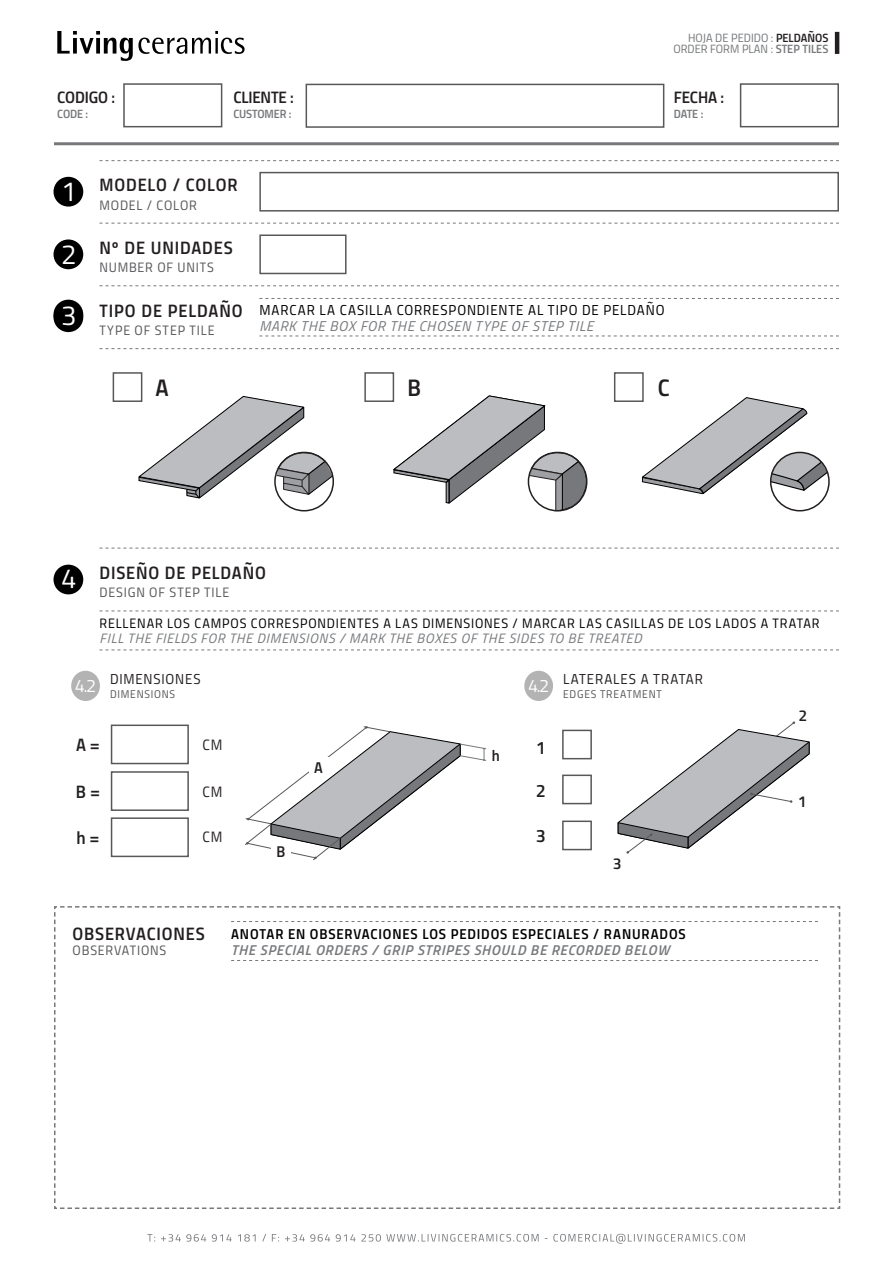
<style>
.page{position:relative;width:893px;height:1263px;background:#fff}
.page>*{position:absolute;margin:0;border:0;box-sizing:border-box;transform-origin:0 0}
.t1{font:27.6px "Titillium Regular Upright";color:#fff}
.t2{font:24px "Titillium Semibold Upright";color:#231f20}
.t3{font:18px "Titillium Semibold Upright";letter-spacing:.045em;color:#231f20}
.t4{font:18px "Titillium Regular Upright";color:#fff}
.t5{font:16.65px "Titillium Semibold Upright";letter-spacing:-.01em;color:#231f20}
.t6{font:15.75px "Titillium Semibold Upright";color:#231f20}
.t7{font:15.6px "Titillium Semibold Upright";color:#231f20}
.t8{font:15px "Titillium Regular Upright";color:#231f20}
.t9{font:14.4px "Titillium Semibold Upright";letter-spacing:.06em;color:#000}
.t10{font:14.4px "Titillium Regular Upright";letter-spacing:.06em;color:#000}
.t11{font:14.4px "Titillium Regular Upright";letter-spacing:.055em;color:#231f20}
.t12{font:italic 600 14.25px "Titillium";letter-spacing:.06em;color:#76787b}
.t13{font:italic 14.25px "Titillium";letter-spacing:.05em;color:#76787b}
.t14{font:13.65px "Titillium Regular Upright";letter-spacing:.065em;color:#000}
.t15{font:13.65px "Titillium Regular Upright";letter-spacing:.06em;color:#57585a}
.t16{font:italic 13.65px "Titillium";letter-spacing:.055em;color:#76787b}
.t17{font:12px "Titillium Regular Upright";color:#76787b}
.t18{font:12px "Titillium Semibold Upright";letter-spacing:-.01em;color:#76787b}
.t19{font:11.25px "Titillium Regular Upright";letter-spacing:.065em;color:#57585a}
.s1{font-family:"Titillium Semibold Upright";color:#231f20}
.s2{font-family:"Titillium Semibold Upright"}
</style>
<div class="page">
<svg style="left:147px;top:1234px;width:598px;height:10px"></svg>
<div style="left:306px;top:84px;width:358px;height:44px;border:2px solid #57585a"></div>
<div style="left:123px;top:83px;width:99px;height:44px;border:2px solid #57585a"></div>
<svg style="left:57px;top:31px;width:188px;height:30px"></svg>
<hr style="left:54px;top:142px;width:785px;height:3px;background:#76787b">
<div style="left:113px;top:372px;width:29px;height:30px;border:2px solid #57585a"></div>
<div style="left:364px;top:372px;width:30px;height:30px;border:2px solid #57585a"></div>
<div style="left:614px;top:372px;width:30px;height:30px;border:2px solid #57585a"></div>
<svg style="left:137px;top:395px;width:197px;height:104px"></svg>
<div style="left:274px;top:452px;width:60px;height:59px;border:2px solid #231f20;border-radius:50%"></div>
<svg style="left:392px;top:395px;width:195px;height:116px"></svg>
<div style="left:528px;top:452px;width:59px;height:59px;border:2px solid #231f20;border-radius:50%"></div>
<svg style="left:641px;top:396px;width:188px;height:99px"></svg>
<div style="left:770px;top:452px;width:60px;height:59px;border:2px solid #231f20;border-radius:50%"></div>
<div style="left:111px;top:724px;width:78px;height:40px;border:2px solid #57585a"></div>
<div style="left:111px;top:771px;width:78px;height:40px;border:2px solid #57585a"></div>
<div style="left:111px;top:817px;width:78px;height:40px;border:2px solid #57585a"></div>
<div style="left:524px;top:671px;width:29px;height:30px;background:#b3b3b3;border-radius:50%"></div>
<hr style="left:835px;top:32px;width:4px;height:22px;background:#231f20">
<svg style="left:617px;top:721px;width:193px;height:133px"></svg>
<div style="left:740px;top:83px;width:99px;height:44px;border:2px solid #57585a"></div>
<svg style="left:99px;top:649px;width:740px;height:1px"></svg>
<div style="left:562px;top:730px;width:30px;height:29px;border:2px solid #57585a"></div>
<div style="left:562px;top:774px;width:30px;height:30px;border:2px solid #57585a"></div>
<div style="left:562px;top:820px;width:30px;height:30px;border:2px solid #57585a"></div>
<svg style="left:54px;top:906px;width:787px;height:303px"></svg>
<div style="left:54px;top:300px;width:29px;height:29px;background:#000;border-radius:50%"></div>
<svg style="left:259px;top:336px;width:580px;height:1px"></svg>
<svg style="left:259px;top:298px;width:580px;height:1px"></svg>
<svg style="left:99px;top:223px;width:740px;height:1px"></svg>
<div style="left:54px;top:239px;width:29px;height:30px;background:#000;border-radius:50%"></div>
<div style="left:259px;top:234px;width:88px;height:40px;border:2px solid #57585a"></div>
<div style="left:54px;top:302px;width:29px;height:30px;background:#000;border-radius:50%"></div>
<svg style="left:99px;top:160px;width:740px;height:1px"></svg>
<svg style="left:99px;top:285px;width:740px;height:2px"></svg>
<svg style="left:99px;top:348px;width:740px;height:1px"></svg>
<div style="left:259px;top:172px;width:580px;height:40px;border:2px solid #57585a"></div>
<div style="left:54px;top:177px;width:29px;height:30px;background:#000;border-radius:50%"></div>
<div style="left:54px;top:565px;width:29px;height:29px;background:#000;border-radius:50%"></div>
<svg style="left:99px;top:548px;width:740px;height:1px"></svg>
<svg style="left:99px;top:610px;width:740px;height:1px"></svg>
<div style="left:71px;top:671px;width:29px;height:30px;background:#b3b3b3;border-radius:50%"></div>
<svg style="left:245px;top:726px;width:241px;height:134px"></svg>
<p class="t5" style="left:57px;top:84px;width:59px">CODIGO :</p>
<p class="t5" style="left:233px;top:84px;width:62px">CLIENTE :</p>
<p class="t18" style="left:57px;top:105px;width:32px">CODE :</p>
<p class="t18" style="left:233px;top:105px;width:60px">CUSTOMER :</p>
<p class="t17" style="left:688px;top:29px;width:142px">HOJA DE PEDIDO : <span class="s1">PELDAÑOS</span></p>
<p class="t17" style="left:673px;top:40px;width:156px">ORDER FORM PLAN : <span class="s2">STEP TILES</span></p>
<p class="t5" style="left:674px;top:84px;width:52px">FECHA :</p>
<p class="t18" style="left:674px;top:105px;width:31px">DATE :</p>
<p class="t1" style="left:61px;top:171px;width:17px">1</p>
<p class="t3" style="left:99px;top:171px;width:140px">MODELO / COLOR</p>
<p class="t15" style="left:99px;top:195px;width:99px">MODEL / COLOR</p>
<p class="t1" style="left:61px;top:233px;width:17px">2</p>
<p class="t3" style="left:99px;top:234px;width:135px">Nº DE UNIDADES</p>
<p class="t15" style="left:99px;top:257px;width:116px">NUMBER OF UNITS</p>
<p class="t1" style="left:61px;top:295px;width:17px">3</p>
<p class="t3" style="left:99px;top:297px;width:145px">TIPO DE PELDAÑO</p>
<p class="t15" style="left:99px;top:320px;width:117px">TYPE OF STEP TILE</p>
<p class="t10" style="left:259px;top:299px;width:407px">MARCAR LA CASILLA CORRESPONDIENTE AL TIPO DE PELDAÑO</p>
<p class="t13" style="left:259px;top:315px;width:335px">MARK THE BOX FOR THE CHOSEN TYPE OF STEP TILE</p>
<p class="t2" style="left:156px;top:369px;width:15px">A</p>
<p class="t2" style="left:407px;top:369px;width:15px">B</p>
<p class="t2" style="left:658px;top:369px;width:13px">C</p>
<p class="t1" style="left:61px;top:558px;width:17px">4</p>
<p class="t3" style="left:99px;top:559px;width:168px">DISEÑO DE PELDAÑO</p>
<p class="t15" style="left:99px;top:582px;width:131px">DESIGN OF STEP TILE</p>
<p class="t14" style="left:99px;top:613px;width:721px">RELLENAR LOS CAMPOS CORRESPONDIENTES A LAS DIMENSIONES / MARCAR LAS CASILLAS DE LOS LADOS A TRATAR</p>
<p class="t16" style="left:99px;top:628px;width:544px">FILL THE FIELDS FOR THE DIMENSIONS / MARK THE BOXES OF THE SIDES TO BE TREATED</p>
<h3 class="t4" style="left:75px;top:672px;width:23px">4.2</h3>
<p class="t11" style="left:110px;top:668px;width:92px">DIMENSIONES</p>
<p class="t19" style="left:110px;top:686px;width:67px">DIMENSIONS</p>
<h3 class="t4" style="left:528px;top:672px;width:23px">4.2</h3>
<p class="t11" style="left:563px;top:668px;width:141px">LATERALES A TRATAR</p>
<p class="t19" style="left:563px;top:686px;width:100px">EDGES TREATMENT</p>
<p class="t3" style="left:76px;top:731px;width:25px">A =</p>
<p class="t3" style="left:536px;top:733px;width:12px">1</p>
<p class="t8" style="left:203px;top:734px;width:21px">CM</p>
<p class="t8" style="left:203px;top:780px;width:21px">CM</p>
<p class="t8" style="left:203px;top:826px;width:21px">CM</p>
<p class="t7" style="left:492px;top:743px;width:10px">h</p>
<p class="t3" style="left:76px;top:778px;width:26px">B =</p>
<p class="t3" style="left:536px;top:777px;width:12px">2</p>
<p class="t3" style="left:76px;top:824px;width:25px">h =</p>
<p class="t3" style="left:536px;top:822px;width:12px">3</p>
<p class="t7" style="left:277px;top:839px;width:10px">B</p>
<p class="t6" style="left:613px;top:851px;width:10px">3</p>
<p class="t3" style="left:73px;top:919px;width:134px">OBSERVACIONES</p>
<p class="t15" style="left:73px;top:940px;width:95px">OBSERVATIONS</p>
<p class="t9" style="left:231px;top:923px;width:456px">ANOTAR EN OBSERVACIONES LOS PEDIDOS ESPECIALES / RANURADOS</p>
<p class="t12" style="left:231px;top:939px;width:440px">THE SPECIAL ORDERS / GRIP STRIPES SHOULD BE RECORDED BELOW</p>
<p class="t6" style="left:798px;top:703px;width:10px">2</p>
<p class="t6" style="left:798px;top:790px;width:10px">1</p>
</div>
